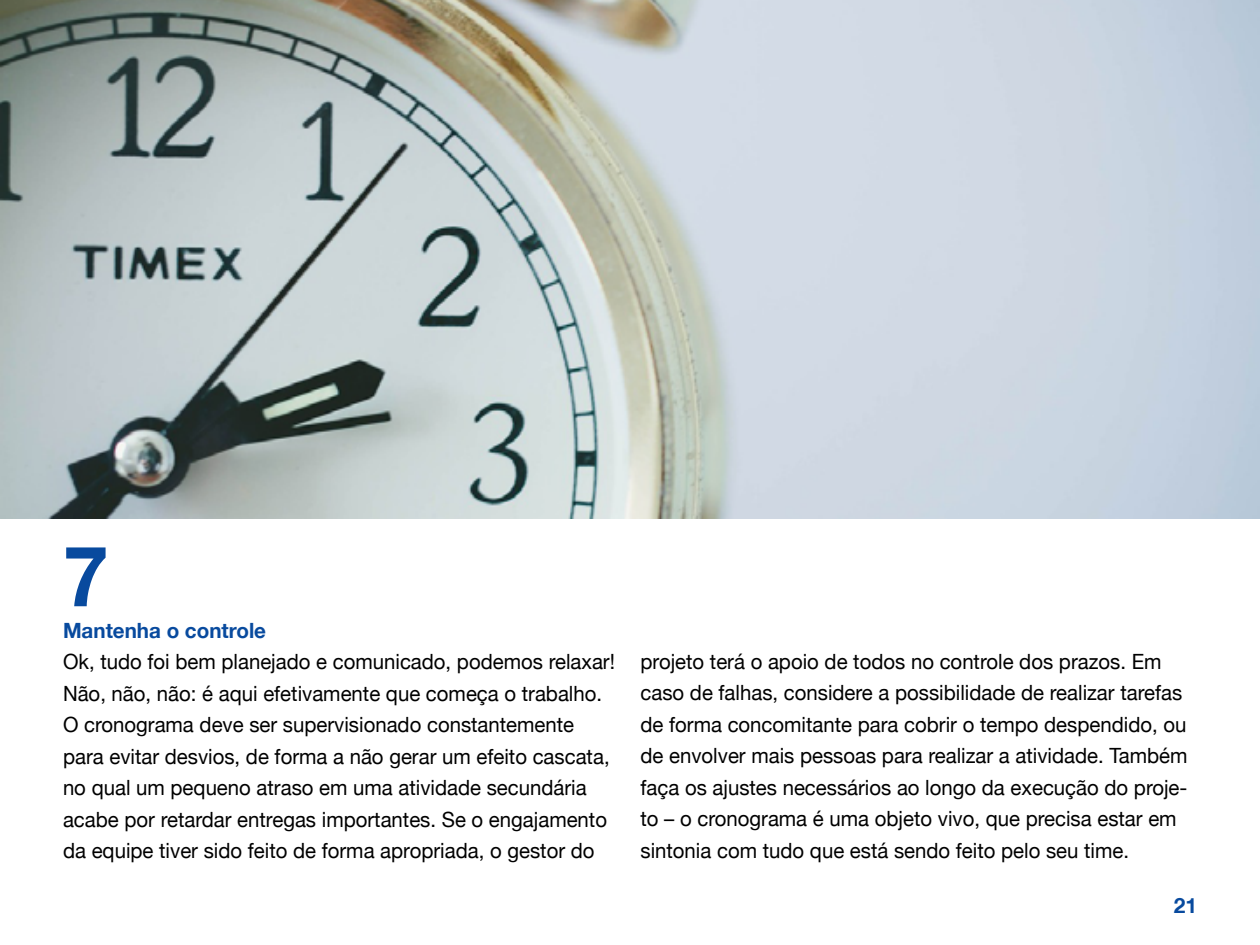
<style>
.page{position:relative;width:1260px;height:945px;background:#fff}
.page>*{position:absolute;margin:0;border:0;box-sizing:border-box;transform-origin:0 0}
.t1{font:700 84px "Helvetica 75";color:#084a9e}
.t2{font:21px/31.5px "Helvetica Neue";color:#000}
.t3{font:700 21px "Helvetica 75";color:#084a9e}
</style>
<div class="page">
<img style="left:1px;top:0;width:1259px;height:518px">
<h1 class="t1" style="left:63px;top:524px;width:47px">7</h1>
<p class="t3" style="left:63px;top:617px;width:205px">Mantenha o controle</p>
<p class="t2" style="left:63px;top:646px;width:554px">Ok, tudo foi bem planejado e comunicado, podemos relaxar!<br>Não, não, não: é aqui efetivamente que começa o trabalho.<br>O cronograma deve ser supervisionado constantemente para evitar desvios, de forma a não gerar um efeito cascata, no qual um pequeno atraso em uma atividade secundária acabe por retardar entregas importantes. Se o engajamento da equipe tiver sido feito de forma apropriada, o gestor do</p>
<p class="t2" style="left:640px;top:645px;width:549px">projeto terá o apoio de todos no controle dos prazos. Em caso de falhas, considere a possibilidade de realizar tarefas de forma concomitante para cobrir o tempo despendido, ou de envolver mais pessoas para realizar a atividade. Também faça os ajustes necessários ao longo da execução do proje&shy;to – o cronograma é uma objeto vivo, que precisa estar em sintonia com tudo que está sendo feito pelo seu time.</p>
<p class="t3" style="left:1174px;top:893px;width:25px">21</p>
</div>
